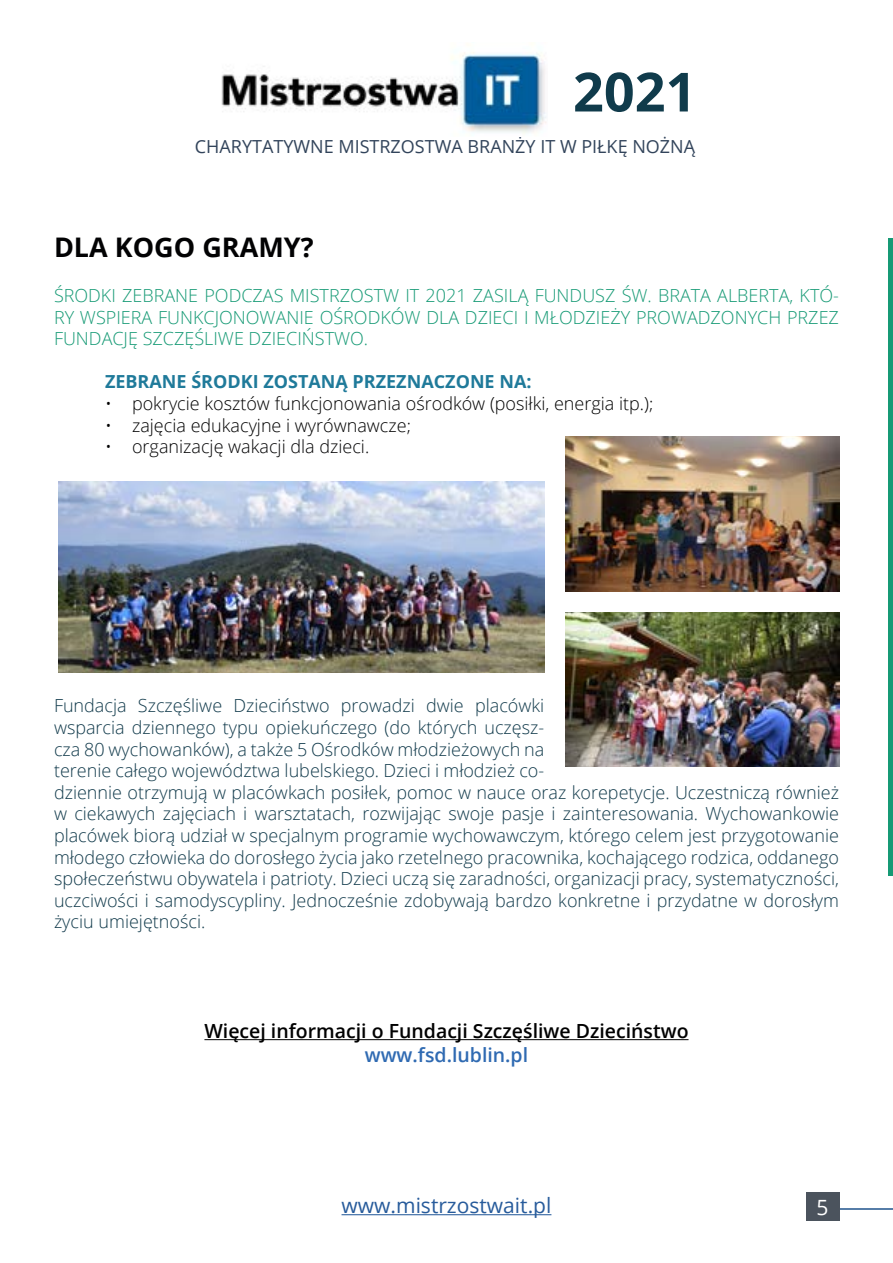
<style>
.page{position:relative;width:893px;height:1263px;background:#fff}
.page>*{position:absolute;margin:0;border:0;box-sizing:border-box;transform-origin:0 0}
.t1{font:700 54px "Open Sans";color:#103b4b}
.t2{font:700 27px "Open Sans";color:#020203}
.t3{font:21px "Open Sans";color:#275b9b}
.t4{font:21px "Open Sans";color:#fff}
.t5{font:600 19.5px "Open Sans";color:#000}
.t6{font:600 19.5px "Open Sans";color:#2f6ab2}
.t7{font:300 18px/21.6px "Open Sans";color:#123b4c}
.t8{font:300 18px/21.6px "Open Sans";color:#169a75;text-align:justify}
.t9{font:300 18px "Open Sans";color:#000}
.t10{font:18px "Open Sans";color:#32445b}
.t11{font:700 18px "Open Sans";color:#1f7a9a}
.t12{font:300 18px "Open Sans";color:#020203}
.s1{color:#020203}
</style>
<div class="page">
<hr style="left:840px;top:1208px;width:53px;height:1px;background:#567da8">
<div style="left:806px;top:1192px;width:33px;height:29px;background:#4b535d"></div>
<hr style="left:889px;top:238px;width:4px;height:637px;background:#169a75">
<hr style="left:342px;top:1214px;width:209px;height:1px;background:#275b9b">
<img style="left:221px;top:52px;width:325px;height:82px">
<hr style="left:204px;top:1039px;width:484px;height:1px;background:#000">
<img style="left:58px;top:482px;width:487px;height:191px">
<img style="left:566px;top:437px;width:274px;height:154px">
<img style="left:566px;top:612px;width:274px;height:154px">
<h1 class="t1" style="left:573px;top:54px;width:125px">2021</h1>
<p class="t10" style="left:195px;top:134px;width:502px">CHARYTATYWNE MISTRZOSTWA BRANŻY IT W PIŁKĘ NOŻNĄ</p>
<h2 class="t2" style="left:54px;top:228px;width:261px">DLA KOGO GRAMY?</h2>
<p class="t8" style="left:54px;top:284px;width:786px">ŚRODKI ZEBRANE PODCZAS MISTRZOSTW IT 2021 ZASILĄ FUNDUSZ ŚW. BRATA ALBERTA, KTÓ-RY WSPIERA FUNKCJONOWANIE OŚRODKÓW DLA DZIECI I MŁODZIEŻY PROWADZONYCH PRZEZ FUNDACJĘ SZCZĘŚLIWE DZIECIŃSTWO.</p>
<p class="t11" style="left:105px;top:369px;width:428px">ZEBRANE ŚRODKI ZOSTANĄ PRZEZNACZONE NA:</p>
<p class="t9" style="left:105px;top:391px;width:550px">• pokrycie kosztów funkcjonowania ośrodków (posiłki, energia itp.)<span class="s1">;</span></p>
<p class="t9" style="left:105px;top:413px;width:307px">• zajęcia edukacyjne i wyrównawcze;</p>
<p class="t12" style="left:105px;top:434px;width:266px">• organizację wakacji dla dzieci.</p>
<p class="t7" style="left:54px;top:694px;width:786px">Fundacja Szczęśliwe Dzieciństwo prowadzi dwie placówki<br>wsparcia dziennego typu opiekuńczego (do których uczęsz-<br>cza 80 wychowanków), a także 5 Ośrodków młodzieżowych na<br>terenie całego województwa lubelskiego. Dzieci i młodzież co-<br>dziennie otrzymują w placówkach posiłek, pomoc w nauce oraz korepetycje. Uczestniczą również w ciekawych zajęciach i warsztatach, rozwijając swoje pasje i zainteresowania. Wychowankowie placówek biorą udział w specjalnym programie wychowawczym, którego celem jest przygotowanie młodego człowieka do dorosłego życia jako rzetelnego pracownika, kochającego rodzica, oddanego społeczeństwu obywatela i patrioty. Dzieci uczą się zaradności, organizacji pracy, systematyczności, uczciwości i samodyscypliny. Jednocześnie zdobywają bardzo konkretne i przydatne w dorosłym życiu umiejętności.</p>
<p class="t5" style="left:204px;top:1018px;width:486px">Więcej informacji o Fundacji Szczęśliwe Dzieciństwo</p>
<p class="t6" style="left:365px;top:1041px;width:165px">www.fsd.lublin.pl</p>
<p class="t3" style="left:342px;top:1191px;width:211px">www.mistrzostwait.pl</p>
<p class="t4" style="left:816px;top:1193px;width:14px">5</p>
</div>
